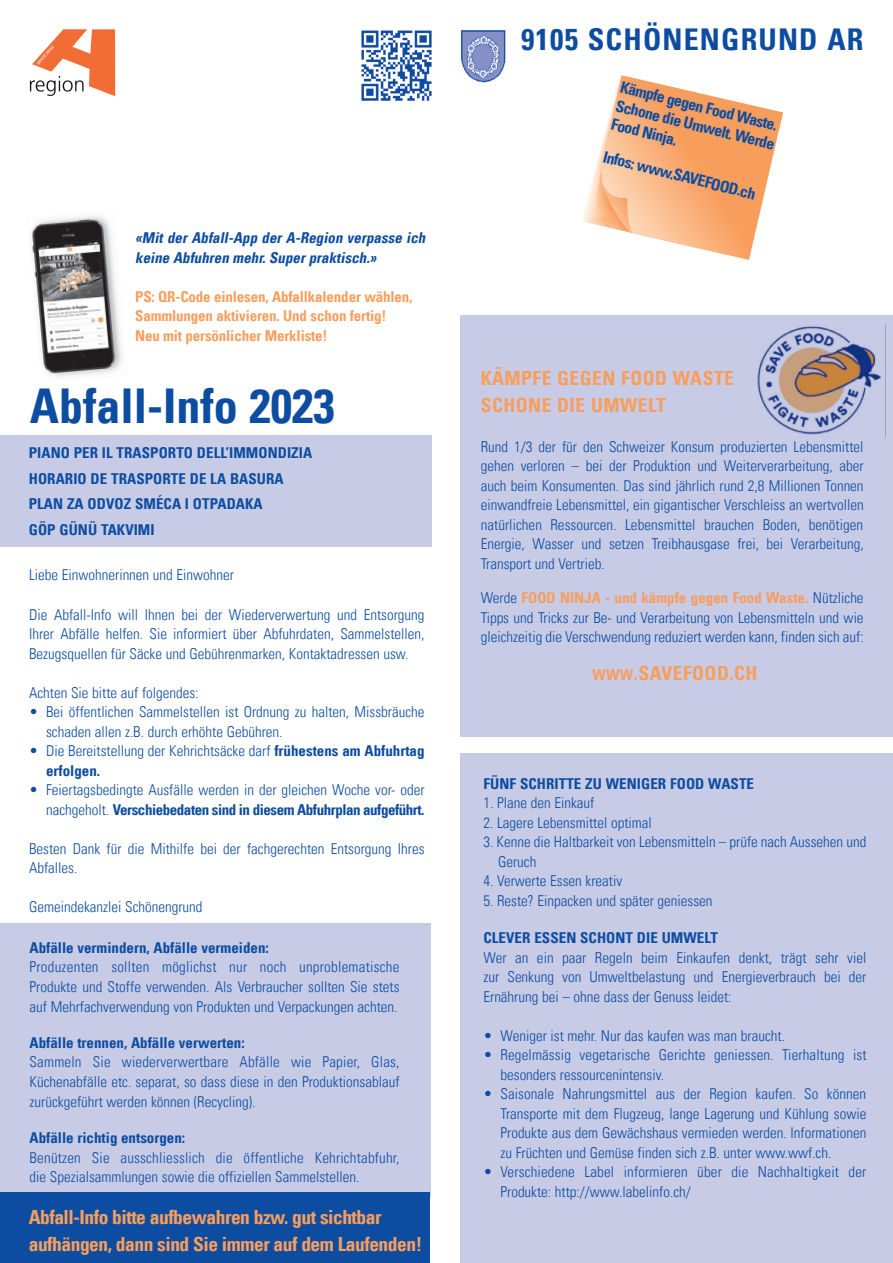
<style>
.page{position:relative;width:893px;height:1263px;background:#fff}
.page>*{position:absolute;margin:0;border:0;box-sizing:border-box;transform-origin:0 0}
.Haupttitel{font:48px "Univers Com 67 Bold Cond";color:#0d4da1}
.Hauptitel_Grossbuchs{font:30px "Univers Com 67 Bold Cond";letter-spacing:.04em;color:#0d4da1}
.Untertitel_13pt_Oran{font:19.5px "Univers Com 67 Bold Cond";letter-spacing:-.025em;color:#f89e5d}
.Untertitel_13pt_Oran-2{font:19.5px "Univers Com 67 Bold Cond";letter-spacing:.025em;color:#f89e5d}
.Grundtext_8pt{font:15.9px/19px "Univers Com 67 Bold Cond";color:#0d4da1;text-align:justify}
.Grundtext{font:15px/19.5px "Univers Com 47 Light Cond";color:#0d4da1;text-align:justify}
.Grundtext_mit_Einzug{font:15px/19.5px "Univers Com 47 Light Cond";color:#0d4da1}
.Untertitel_10pt{font:15px "Univers Com 67 Bold Cond";letter-spacing:.005em;color:#0d4da1}
.Grundtext-Orange-Bol{font:15px "Univers Com 67 Bold Cond";letter-spacing:-.01em;color:#f89e5d}
.Grundtext-2{font:15px "Univers Com 67 Bold Cond";color:#0d4da1}
.Grundtext-3{font:italic 15px/19.5px "Univers Com 67 Bold Cond";color:#0d4da1}
.s1{font-family:"Univers Com 67 Bold Cond"}
.s2{font-family:"Univers Com 67 Bold Cond";color:#f89e5d}
.s3{font-size:15px}
</style>
<div class="page">
<img style="left:461px;top:30px;width:45px;height:53px">
<img style="left:32px;top:216px;width:90px;height:161px">
<svg style="left:582px;top:75px;width:201px;height:185px"></svg>
<svg style="left:30px;top:29px;width:85px;height:67px"></svg>
<div style="left:0;top:923px;width:430px;height:274px;background:#c7cbe6"></div>
<div style="left:0;top:1193px;width:429px;height:70px;background:#0d4da1"></div>
<div style="left:0;top:435px;width:431px;height:111px;background:#c7cbe6"></div>
<div style="left:460px;top:316px;width:433px;height:421px;background:#c7cbe6"></div>
<img style="left:757px;top:324px;width:129px;height:113px">
<div style="left:460px;top:754px;width:433px;height:509px;background:#c7cbe6"></div>
<img style="left:361px;top:30px;width:71px;height:71px">
<p class="Grundtext-3" style="left:135px;top:228px;width:295px">«Mit der Abfall-App der A-Region verpasse ich keine Abfuhren mehr.Superpraktisch.»</p>
<p class="Grundtext-Orange-Bol" style="left:135px;top:287px;width:279px">PS: QR-Code einlesen, Abfallkalender wählen,</p>
<p class="Grundtext-Orange-Bol" style="left:135px;top:307px;width:253px">Sammlungen aktivieren. Und schon fertig!</p>
<p class="Grundtext-Orange-Bol" style="left:135px;top:326px;width:194px">Neu mit persönlicher Merkliste!</p>
<p class="Haupttitel" style="left:30px;top:377px;width:306px">Abfall-Info 2023</p>
<p class="Untertitel_10pt" style="left:29px;top:444px;width:285px">PIANO PER IL TRASPORTO DELL’IMMONDIZIA</p>
<p class="Untertitel_10pt" style="left:29px;top:469px;width:256px">HORARIO DE TRASPORTE DE LA BASURA</p>
<p class="Untertitel_10pt" style="left:29px;top:495px;width:235px">PLAN ZA ODVOZ SMÉCA I OTPADAKA</p>
<p class="Untertitel_10pt" style="left:29px;top:520px;width:127px">GÖP GÜNÜ TAKVIMI</p>
<p class="Grundtext" style="left:29px;top:565px;width:207px">Liebe Einwohnerinnen und Einwohner</p>
<p class="Grundtext" style="left:29px;top:604px;width:397px">Die Abfall-Info will Ihnen bei der Wiederverwertung und Entsorgung Ihrer Abfälle helfen. Sie informiert über Abfuhrdaten, Sammelstellen, Bezugsquellen für Säcke und Gebührenmarken, Kontaktadressen usw.</p>
<p class="Grundtext_mit_Einzug" style="left:29px;top:682px;width:171px">Achten Sie bitte auf folgendes:</p>
<p class="Grundtext_mit_Einzug" style="left:46px;top:702px;width:380px;text-indent:-17px">• Bei öffentlichen Sammelstellen ist Ordnung zu halten, Missbräuche schaden allen z.B. durch erhöhte Gebühren.</p>
<p class="Grundtext_mit_Einzug" style="left:46px;top:741px;width:380px;text-indent:-17px">• Die Bereitstellung der Kehrichtsäcke darf <span class="s1">frühestens am Abfuhrtag erfolgen.</span></p>
<p class="Grundtext_mit_Einzug" style="left:29px;top:780px;width:397px;text-align:right">• Feiertagsbedingte Ausfälle werden in der gleichen Woche vor- oder nachgeholt. <span class="s1">Verschiebedaten sind in diesem Abfuhrplan aufgeführt.</span></p>
<p class="Grundtext" style="left:29px;top:838px;width:397px">Besten Dank für die Mithilfe bei der fachgerechten Entsorgung Ihres<br>Abfalles.</p>
<p class="Grundtext" style="left:29px;top:897px;width:175px">Gemeindekanzlei Schönengrund</p>
<p class="Grundtext-2" style="left:30px;top:938px;width:241px">Abfälle vermindern, Abfälle vermeiden:</p>
<p class="Grundtext" style="left:30px;top:957px;width:371px">Produzenten sollten möglichst nur noch unproblematische Produkte und Stoffe verwenden. Als Verbraucher sollten Sie stets auf Mehrfachverwendung von Produkten und Verpackungen achten.</p>
<p class="Grundtext-2" style="left:30px;top:1033px;width:217px">Abfälle trennen, Abfälle verwerten:</p>
<p class="Grundtext" style="left:30px;top:1052px;width:371px">Sammeln Sie wiederverwertbare Abfälle wie Papier, Glas, Küchenabfälle etc. separat, so dass diese in den Produktionsablauf zurückgeführt werden können (Recycling).</p>
<p class="Grundtext-2" style="left:30px;top:1128px;width:157px">Abfälle richtig entsorgen:</p>
<p class="Grundtext" style="left:30px;top:1147px;width:371px">Benützen Sie ausschliesslich die öffentliche Kehrichtabfuhr, die Spezialsammlungen sowie die offiziellen Sammelstellen.</p>
<p class="Untertitel_13pt_Oran" style="left:29px;top:1205px;width:354px">Abfall-Info bitte aufbewahren bzw. gut sichtbar</p>
<p class="Untertitel_13pt_Oran" style="left:29px;top:1232px;width:395px">aufhängen, dann sind Sie immer auf dem Laufenden!</p>
<p class="Hauptitel_Grossbuchs" style="left:521px;top:21px;width:344px">9105 SCHÖNENGRUND AR</p>
<p class="Grundtext_8pt" style="left:623px;top:77px;width:164px;rotate:14deg">Kämpfe gegen Food Waste.<br>Schone die Umwelt. Werde Food Ninja.</p>
<p class="Grundtext_8pt" style="left:606px;top:147px;width:158px;rotate:14deg">Infos: www.SAVEFOOD.ch</p>
<p class="Untertitel_13pt_Oran-2" style="left:481px;top:366px;width:255px">KÄMPFE GEGEN FOOD WASTE</p>
<p class="Untertitel_13pt_Oran-2" style="left:481px;top:393px;width:187px">SCHONE DIE UMWELT</p>
<p class="Grundtext" style="left:481px;top:437px;width:384px">Rund 1/3 der für den Schweizer Konsum produzierten Lebensmittel gehen verloren – bei der Produktion und Weiterverarbeitung, aber auch beim Konsumenten. Das sind jährlich rund 2,8 Millionen Tonnen einwandfreie Lebensmittel, ein gigantischer Verschleiss an wertvollen natürlichen Ressourcen. Lebensmittel brauchen Boden, benötigen Energie, Wasser und setzen Treibhausgase frei, bei Verarbeitung, Transport und Vertrieb.</p>
<p class="Grundtext" style="left:481px;top:588px;width:384px">Werde <span class="s2">FOOD NINJA - und kämpfe gegen Food Waste.</span> Nützliche Tipps und Tricks zur Be- und Verarbeitung von Lebensmitteln und wie gleichzeitig die Verschwendung reduziert werden kann, finden sich auf:</p>
<p class="Untertitel_13pt_Oran-2" style="left:593px;top:661px;width:166px"><span class="s3">WWW</span>.SAVEFOOD.CH</p>
<p class="Untertitel_10pt" style="left:483px;top:774px;width:272px">FÜNF SCHRITTE ZU WENIGER FOOD WASTE</p>
<p class="Grundtext" style="left:483px;top:793px;width:112px">1. Plane den Einkauf</p>
<p class="Grundtext" style="left:483px;top:813px;width:170px">2. Lagere Lebensmittel optimal</p>
<p class="Grundtext" style="left:483px;top:832px;width:384px">3. Kenne die Haltbarkeit von Lebensmitteln – prüfe nach Aussehen und</p>
<p class="Grundtext" style="left:498px;top:852px;width:40px">Geruch</p>
<p class="Grundtext" style="left:483px;top:871px;width:140px">4. Verwerte Essen kreativ</p>
<p class="Grundtext" style="left:483px;top:891px;width:231px">5. Reste? Einpacken und später geniessen</p>
<p class="Untertitel_10pt" style="left:483px;top:929px;width:236px">CLEVER ESSEN SCHONT DIE UMWELT</p>
<p class="Grundtext" style="left:483px;top:948px;width:385px">Wer an ein paar Regeln beim Einkaufen denkt, trägt sehr viel zur Senkung von Umweltbelastung und Energieverbrauch bei der Ernährung bei – ohne dass der Genuss leidet:</p>
<p class="Grundtext_mit_Einzug" style="left:483px;top:1026px;width:303px">• Weniger ist mehr. Nur das kaufen was man braucht.</p>
<p class="Grundtext_mit_Einzug" style="left:500px;top:1045px;width:368px;text-indent:-17px">• Regelmässig vegetarische Gerichte geniessen. Tierhaltung ist besonders ressourcenintensiv.</p>
<p class="Grundtext_mit_Einzug" style="left:500px;top:1084px;width:367px;text-align:justify;text-indent:-17px">• Saisonale Nahrungsmittel aus der Region kaufen. So können Transporte mit dem Flugzeug, lange Lagerung und Kühlung sowie Produkte aus dem Gewächshaus vermieden werden. Informationen zu Früchten und Gemüse finden sich z.B. unter www.wwf.ch.</p>
<p class="Grundtext_mit_Einzug" style="left:500px;top:1162px;width:367px;text-indent:-17px">• Verschiedene Label informieren über die Nachhaltigkeit der<br>Produkte: http://www.labelinfo.ch/</p>
</div>
